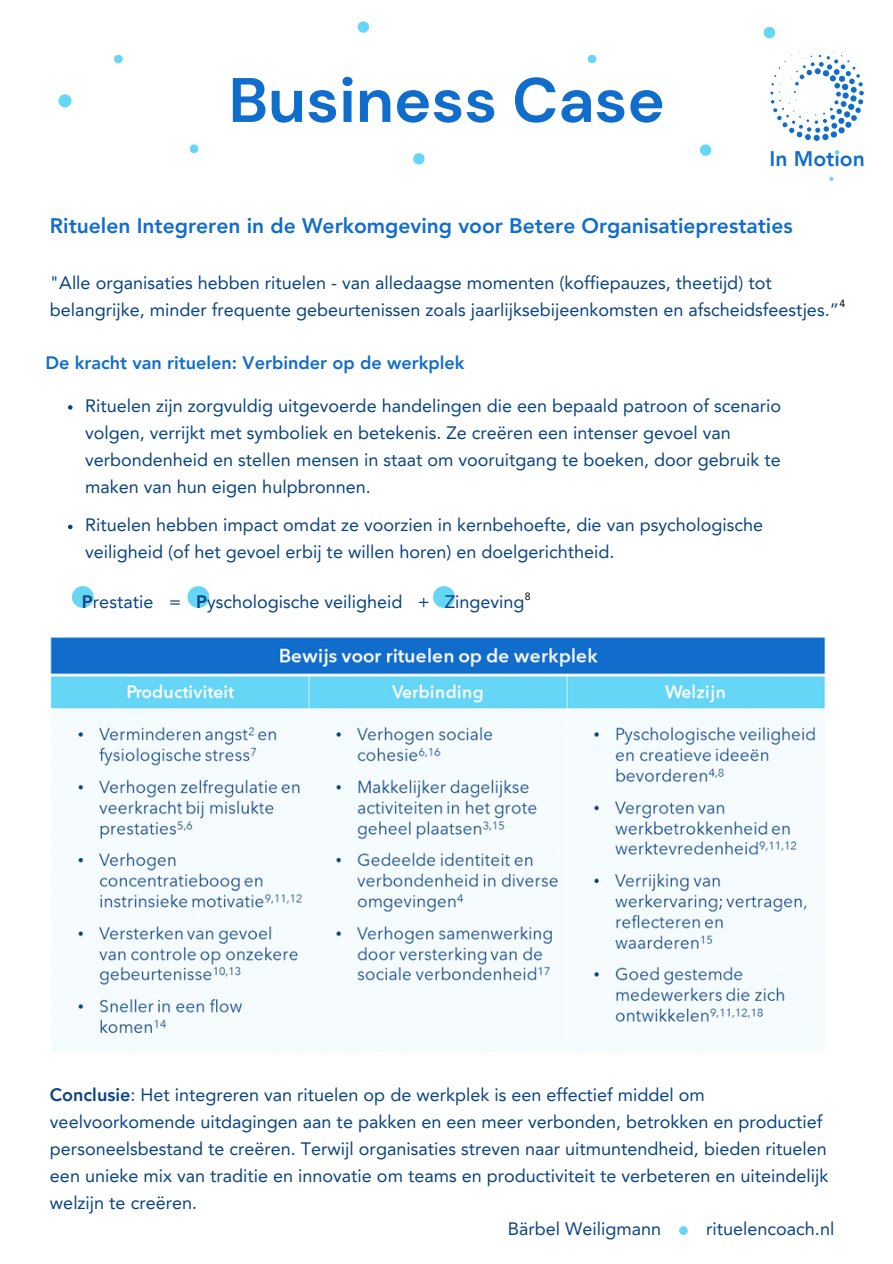
<style>
.page{position:relative;width:893px;height:1264px;background:#fff}
.page>*{position:absolute;margin:0;border:0;box-sizing:border-box;transform-origin:0 0}
.t1{font:700 62.7px "DM Sans";color:#116dcb}
.t2{font:800 21.15px "Avenir LT Pro";color:#116dcb}
.t3{font:800 21px "Avenir LT Pro";color:#116dcb}
.t4{font:18px/27px "Avenir LT Pro";color:#0a447f}
.t5{font:800 18px "Avenir LT Pro";color:#116dcb}
.t6{font:10.5px "Avenir LT Pro";color:#000}
.s1{font-weight:800}
</style>
<div class="page">
<svg style="left:829px;top:177px;width:4px;height:4px"></svg>
<div style="left:357px;top:21px;width:12px;height:12px;background:#65d6f6;border-radius:50%"></div>
<div style="left:58px;top:94px;width:13px;height:13px;background:#65d6f6;border-radius:50%"></div>
<div style="left:114px;top:55px;width:9px;height:8px;background:#65d6f6;border-radius:50%"></div>
<div style="left:763px;top:27px;width:12px;height:11px;background:#65d6f6;border-radius:50%"></div>
<div style="left:699px;top:144px;width:12px;height:12px;background:#65d6f6;border-radius:50%"></div>
<div style="left:587px;top:55px;width:9px;height:8px;background:#65d6f6;border-radius:50%"></div>
<svg style="left:770px;top:48px;width:93px;height:93px"></svg>
<svg style="left:835px;top:150px;width:4px;height:5px"></svg>
<div style="left:190px;top:144px;width:8px;height:9px;background:#65d6f6;border-radius:50%"></div>
<div style="left:413px;top:153px;width:11px;height:11px;background:#65d6f6;border-radius:50%"></div>
<div style="left:679px;top:1226px;width:8px;height:8px;background:#65d6f6;border-radius:50%"></div>
<div style="left:72px;top:586px;width:22px;height:22px;background:#65d6f6;border-radius:50%"></div>
<div style="left:187px;top:586px;width:22px;height:22px;background:#65d6f6;border-radius:50%"></div>
<div style="left:433px;top:586px;width:22px;height:22px;background:#65d6f6;border-radius:50%"></div>
<img style="left:50px;top:637px;width:776px;height:416px">
<svg style="left:68px;top:405px;width:4px;height:4px"></svg>
<svg style="left:68px;top:524px;width:4px;height:5px"></svg>
<p class="t1" style="left:228px;top:60px;width:438px">Business Case</p>
<h1 class="t2" style="left:769px;top:150px;width:97px">In Motion</h1>
<p class="t3" style="left:50px;top:217px;width:744px">Rituelen Integreren in de Werkomgeving voor Betere Organisatieprestaties</p>
<h3 class="t4" style="left:50px;top:271px;width:790px">"Alle organisaties hebben rituelen - van alledaagse momenten (koffiepauzes, theetijd) tot belangrijke, minder frequente gebeurtenissen zoals jaarlijksebijeenkomsten en afscheidsfeestjes.”</h3>
<p class="t6" style="left:839px;top:299px;width:7px">4</p>
<p class="t5" style="left:45px;top:355px;width:420px">De kracht van rituelen: Verbinder op de werkplek</p>
<h2 class="t4" style="left:85px;top:394px;width:697px">Rituelen zijn zorgvuldig uitgevoerde handelingen die een bepaald patroon of scenario volgen, verrijkt met symboliek en betekenis. Ze creëren een intenser gevoel van verbondenheid en stellen mensen in staat om vooruitgang te boeken, door gebruik te maken van hun eigen hulpbronnen.</h2>
<p class="t4" style="left:85px;top:513px;width:679px">Rituelen hebben impact omdat ze voorzien in kernbehoefte, die van psychologische veiligheid (of het gevoel erbij te willen horen) en doelgerichtheid.</p>
<p class="t4" style="left:82px;top:589px;width:444px"><span class="s1">P</span>restatie = <span class="s1">P</span>yschologische veiligheid + Zingeving</p>
<h2 class="t6" style="left:524px;top:591px;width:7px">8</h2>
<p class="t4" style="left:50px;top:1082px;width:779px"><span class="s1">Conclusie</span>: Het integreren van rituelen op de werkplek is een effectief middel om veelvoorkomende uitdagingen aan te pakken en een meer verbonden, betrokken en productief personeelsbestand te creëren. Terwijl organisaties streven naar uitmuntendheid, bieden rituelen een unieke mix van traditie en innovatie om teams en productiviteit te verbeteren en uiteindelijk welzijn te creëren.</p>
<p class="t4" style="left:508px;top:1216px;width:155px">Bärbel Weiligmann</p>
<p class="t4" style="left:706px;top:1216px;width:130px">rituelencoach.nl</p>
</div>
